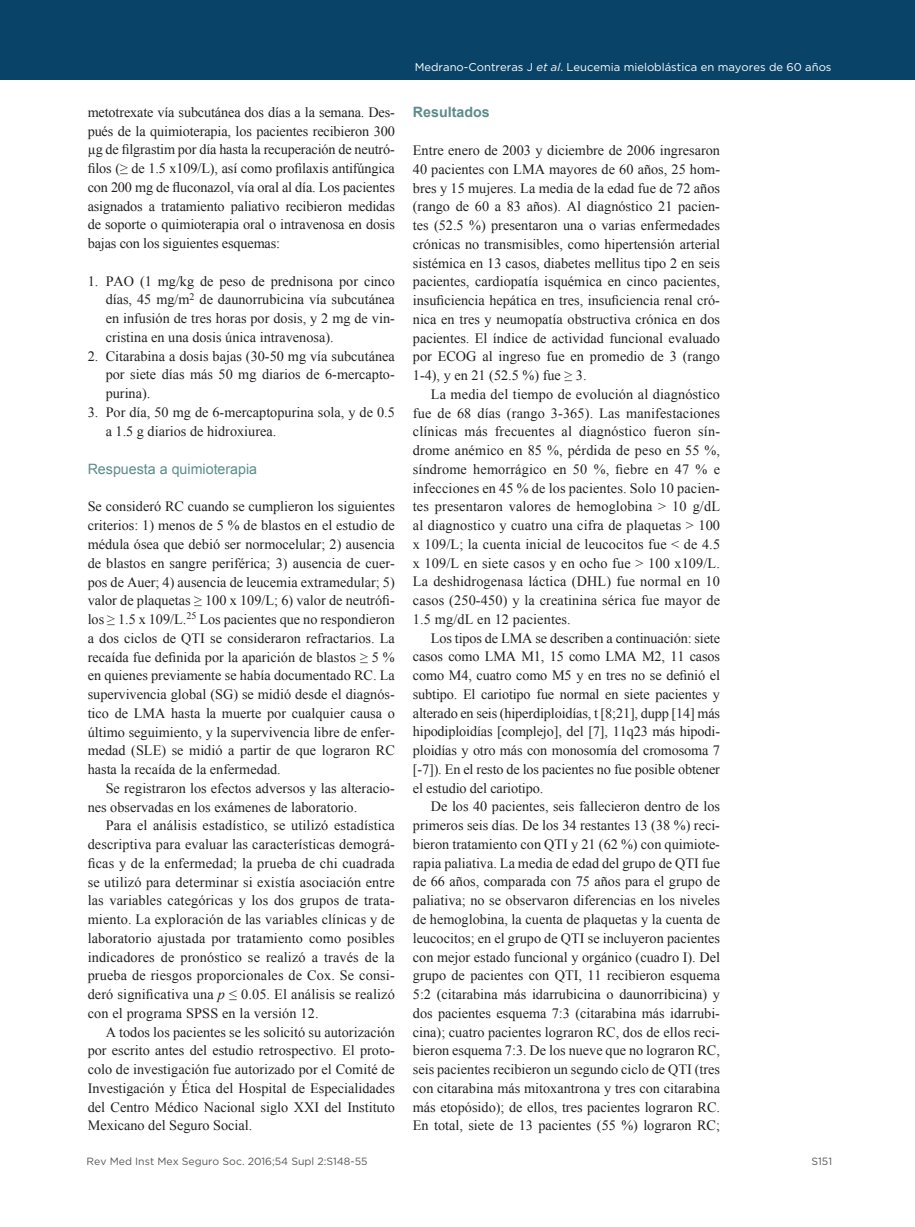
<style>
.page{position:relative;width:915px;height:1227px;background:#fff}
.page>*{position:absolute;margin:0;border:0;box-sizing:border-box;transform-origin:0 0}
.t1{font:14.25px/18.8px "Times New Roman";color:#231f20;text-align:justify}
.t2{font:14.25px "Arial";color:#5d8b8b}
.t3{font:700 14.25px "Arial";color:#5d8b8b}
.t4{font:11.25px "Gotham";color:#fff}
.t5{font:10.5px "Gotham";color:#57585a}
.s1{font-style:italic}
</style>
<div class="page">
<div style="left:0;top:0;width:915px;height:80px;background:#094367"></div>
<p class="t1" style="left:88px;top:103px;width:309px">metotrexate vía subcutánea dos días a la semana. Des&shy;pués de la quimioterapia, los pacientes recibieron 300 µg de filgrastim por día hasta la recuperación de neutró&shy;filos (≥ de 1.5 x109/L), así como profilaxis antifúngica con 200 mg de fluconazol, vía oral al día. Los pacientes asignados a tratamiento paliativo recibieron medidas de soporte o quimioterapia oral o intravenosa en dosis bajas con los siguientes esquemas:</p>
<p class="t1" style="left:106px;top:271px;width:291px;text-indent:-18px">1. PAO (1 mg/kg de peso de prednisona por cinco días, 45 mg/m<sup>2</sup> de daunorrubicina vía subcutánea en infusión de tres horas por dosis, y 2 mg de vin&shy;cristina en una dosis única intravenosa).</p>
<p class="t1" style="left:106px;top:346px;width:291px;text-indent:-18px">2. Citarabina a dosis bajas (30-50 mg vía subcutánea por siete días más 50 mg diarios de 6-mercapto&shy;purina).</p>
<p class="t1" style="left:106px;top:403px;width:291px;text-indent:-18px">3. Por día, 50 mg de 6-mercaptopurina sola, y de 0.5 a 1.5 g diarios de hidroxiurea.</p>
<p class="t2" style="left:88px;top:460px;width:171px">Respuesta a quimioterapia</p>
<p class="t1" style="left:88px;top:497px;width:309px">Se consideró RC cuando se cumplieron los siguientes criterios: 1) menos de 5 % de blastos en el estudio de médula ósea que debió ser normocelular; 2) ausencia de blastos en sangre periférica; 3) ausencia de cuer&shy;pos de Auer; 4) ausencia de leucemia extramedular; 5) valor de plaquetas ≥ 100 x 109/L; 6) valor de neutrófi&shy;los ≥ 1.5 x 109/L.<sup>25</sup> Los pacientes que no respondieron a dos ciclos de QTI se consideraron refractarios. La recaída fue definida por la aparición de blastos ≥ 5 % en quienes previamente se había documentado RC. La supervivencia global (SG) se midió desde el diagnós&shy;tico de LMA hasta la muerte por cualquier causa o último seguimiento, y la supervivencia libre de enfer&shy;medad (SLE) se midió a partir de que lograron RC hasta la recaída de la enfermedad.</p>
<p class="t1" style="left:88px;top:778px;width:309px;text-indent:18px">Se registraron los efectos adversos y las alteracio&shy;nes observadas en los exámenes de laboratorio.</p>
<p class="t1" style="left:88px;top:816px;width:309px;text-indent:18px">Para el análisis estadístico, se utilizó estadística descriptiva para evaluar las características demográ&shy;ficas y de la enfermedad; la prueba de chi cuadrada se utilizó para determinar si existía asociación entre las variables categóricas y los dos grupos de trata&shy;miento. La exploración de las variables clínicas y de laboratorio ajustada por tratamiento como posibles indicadores de pronóstico se realizó a través de la prueba de riesgos proporcionales de Cox. Se consi&shy;deró significativa una <span class="s1">p</span> ≤ 0.05. El análisis se realizó con el programa SPSS en la versión 12.</p>
<p class="t1" style="left:88px;top:1022px;width:309px;text-indent:18px">A todos los pacientes se les solicitó su autorización por escrito antes del estudio retrospectivo. El proto&shy;colo de investigación fue autorizado por el Comité de Investigación y Ética del Hospital de Especialidades del Centro Médico Nacional siglo XXI del Instituto Mexicano del Seguro Social.</p>
<p class="t5" style="left:87px;top:1154px;width:282px">Rev Med Inst Mex Seguro Soc. 2016;54 Supl 2:S148-55</p>
<p class="t4" style="left:415px;top:59px;width:418px">Medrano-Contreras J <span class="s1">et al</span>. Leucemia mieloblástica en mayores de 60 años</p>
<p class="t3" style="left:413px;top:103px;width:78px">Resultados</p>
<p class="t1" style="left:413px;top:141px;width:309px">Entre enero de 2003 y diciembre de 2006 ingresaron 40 pacientes con LMA mayores de 60 años, 25 hom&shy;bres y 15 mujeres. La media de la edad fue de 72 años (rango de 60 a 83 años). Al diagnóstico 21 pacien&shy;tes (52.5 %) presentaron una o varias enfermedades crónicas no transmisibles, como hipertensión arterial sistémica en 13 casos, diabetes mellitus tipo 2 en seis pacientes, cardiopatía isquémica en cinco pacientes, insuficiencia hepática en tres, insuficiencia renal cró&shy;nica en tres y neumopatía obstructiva crónica en dos pacientes. El índice de actividad funcional evaluado por ECOG al ingreso fue en promedio de 3 (rango 1-4), y en 21 (52.5 %) fue ≥ 3.</p>
<p class="t1" style="left:413px;top:384px;width:309px;text-indent:18px">La media del tiempo de evolución al diagnóstico fue de 68 días (rango 3-365). Las manifestaciones clínicas más frecuentes al diagnóstico fueron sín&shy;drome anémico en 85 %, pérdida de peso en 55 %, síndrome hemorrágico en 50 %, fiebre en 47 % e infecciones en 45 % de los pacientes. Solo 10 pacien&shy;tes presentaron valores de hemoglobina &gt; 10 g/dL al diagnostico y cuatro una cifra de plaquetas &gt; 100 x 109/L; la cuenta inicial de leucocitos fue &lt; de 4.5 x 109/L en siete casos y en ocho fue &gt; 100 x109/L.<br>La deshidrogenasa láctica (DHL) fue normal en 10 casos (250-450) y la creatinina sérica fue mayor de 1.5 mg/dL en 12 pacientes.</p>
<p class="t1" style="left:413px;top:628px;width:309px;text-indent:18px">Los tipos de LMA se describen a continuación: siete casos como LMA M1, 15 como LMA M2, 11 casos como M4, cuatro como M5 y en tres no se definió el subtipo. El cariotipo fue normal en siete pacientes y alterado en seis (hiperdiploidías, t [8;21], dupp [14] más hipodiploidías [complejo], del [7], 11q23 más hipodi&shy;ploidías y otro más con monosomía del cromosoma 7 [-7]). En el resto de los pacientes no fue posible obtener el estudio del cariotipo.</p>
<p class="t1" style="left:413px;top:797px;width:309px;text-indent:18px">De los 40 pacientes, seis fallecieron dentro de los primeros seis días. De los 34 restantes 13 (38 %) reci&shy;bieron tratamiento con QTI y 21 (62 %) con quimiote&shy;rapia paliativa. La media de edad del grupo de QTI fue de 66 años, comparada con 75 años para el grupo de paliativa; no se observaron diferencias en los niveles de hemoglobina, la cuenta de plaquetas y la cuenta de leucocitos; en el grupo de QTI se incluyeron pacientes con mejor estado funcional y orgánico (cuadro I). Del grupo de pacientes con QTI, 11 recibieron esquema 5:2 (citarabina más idarrubicina o daunorribicina) y dos pacientes esquema 7:3 (citarabina más idarrubi&shy;cina); cuatro pacientes lograron RC, dos de ellos reci&shy;bieron esquema 7:3. De los nueve que no lograron RC, seis pacientes recibieron un segundo ciclo de QTI (tres con citarabina más mitoxantrona y tres con citarabina más etopósido); de ellos, tres pacientes lograron RC.<br>En total, siete de 13 pacientes (55 %) lograron RC;</p>
<p class="t5" style="left:811px;top:1154px;width:22px">S151</p>
</div>
